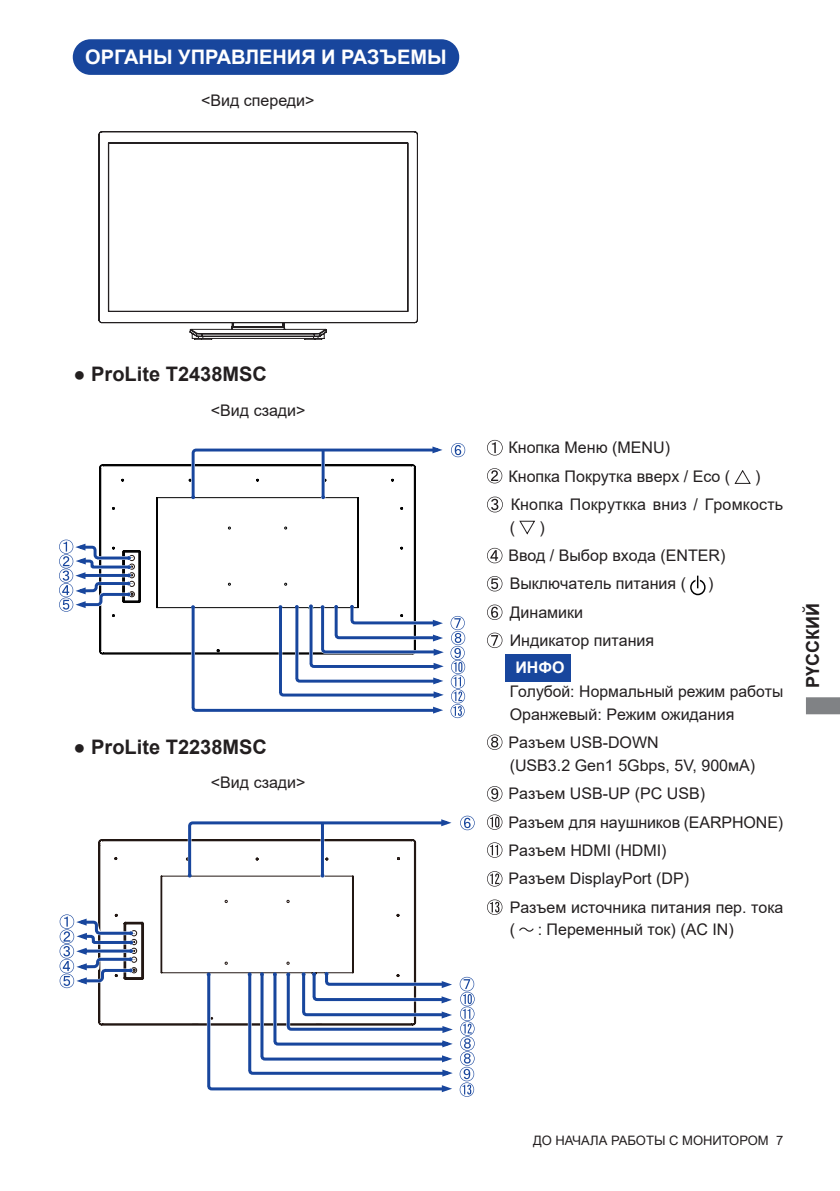
<style>
.page{position:relative;width:840px;height:1191px;background:#fff}
.page>*{position:absolute;margin:0;border:0;box-sizing:border-box;transform-origin:0 0}
.t1{font:700 20px "Arial";color:#231f20}
.t2{font:700 20px "Arial";color:#fff}
.t3{font:700 18px "Arial";color:#231f20}
.t4{font:16px/28.4px "Arial";color:#231f20}
.t5{font:700 16px "Arial";color:#fff}
.t6{font:13px "Arial";color:#231f20}
.s1{font-weight:400}
</style>
<div class="page">
<svg style="left:806px;top:697px;width:33px;height:17px"></svg>
<div style="left:505px;top:654px;width:65px;height:27px;background:#18469d"></div>
<div style="left:74px;top:40px;width:384px;height:34px;background:#18469d;border-radius:17px"></div>
<div style="left:73px;top:39px;width:386px;height:36px;border:2px solid #18469d;border-radius:17px"></div>
<svg style="left:99px;top:464px;width:90px;height:190px"></svg>
<svg style="left:59px;top:539px;width:81px;height:73px"></svg>
<svg style="left:189px;top:443px;width:276px;height:275px"></svg>
<svg style="left:487px;top:440px;width:15px;height:15px"></svg>
<svg style="left:487px;top:468px;width:15px;height:15px"></svg>
<svg style="left:734px;top:470px;width:16px;height:14px"></svg>
<svg style="left:487px;top:496px;width:15px;height:16px"></svg>
<svg style="left:519px;top:521px;width:16px;height:13px"></svg>
<svg style="left:487px;top:548px;width:15px;height:15px"></svg>
<svg style="left:487px;top:576px;width:15px;height:15px"></svg>
<svg style="left:487px;top:604px;width:15px;height:16px"></svg>
<svg style="left:487px;top:632px;width:15px;height:16px"></svg>
<svg style="left:487px;top:734px;width:15px;height:16px"></svg>
<svg style="left:487px;top:786px;width:15px;height:15px"></svg>
<svg style="left:487px;top:814px;width:15px;height:16px"></svg>
<svg style="left:487px;top:842px;width:15px;height:15px"></svg>
<svg style="left:487px;top:871px;width:15px;height:15px"></svg>
<svg style="left:487px;top:899px;width:15px;height:16px"></svg>
<svg style="left:519px;top:927px;width:14px;height:4px"></svg>
<div style="left:689px;top:579px;width:16px;height:16px;border:1px solid #000;border-radius:50%"></div>
<svg style="left:695px;top:575px;width:4px;height:13px"></svg>
<svg style="left:696px;top:575px;width:2px;height:13px"></svg>
<svg style="left:99px;top:131px;width:318px;height:208px"></svg>
<svg style="left:98px;top:839px;width:318px;height:186px"></svg>
<svg style="left:60px;top:914px;width:77px;height:74px"></svg>
<svg style="left:186px;top:815px;width:288px;height:65px"></svg>
<svg style="left:205px;top:970px;width:269px;height:126px"></svg>
<p class="t2" style="left:85px;top:43px;width:363px">ОРГАНЫ УПРАВЛЕНИЯ И РАЗЪЕМЫ</p>
<p class="t4" style="left:201px;top:87px;width:115px">&lt;Вид спереди&gt;</p>
<p class="t1" style="left:74px;top:360px;width:195px"><span class="s1">●</span> ProLite T2438MSC</p>
<p class="t4" style="left:211px;top:396px;width:96px">&lt;Вид сзади&gt;</p>
<p class="t1" style="left:74px;top:733px;width:195px"><span class="s1">●</span> ProLite T2238MSC</p>
<p class="t4" style="left:211px;top:768px;width:96px">&lt;Вид сзади&gt;</p>
<p class="t4" style="left:508px;top:433px;width:223px">Кнопка Меню (MENU)<br>Кнопка Покрутка вверх / Eco (</p>
<p class="t4" style="left:510px;top:462px;width:274px;text-indent:244px">)<br>Кнопка Покруткка вниз / Громкость</p>
<p class="t4" style="left:509px;top:513px;width:7px">(</p>
<p class="t4" style="left:508px;top:513px;width:218px;text-indent:31px">)<br>Ввод / Выбор входа (ENTER)<br>Выключатель питания (</p>
<p class="t4" style="left:708px;top:569px;width:7px">)</p>
<p class="t4" style="left:509px;top:598px;width:146px">Динамики<br>Индикатор питания</p>
<p class="t4" style="left:509px;top:680px;width:275px;line-height:22.6px">Голубой: Нормальный режим работы<br>Оранжевый: Режим ожидания</p>
<p class="t4" style="left:508px;top:731px;width:248px;line-height:22.6px">Разъем USB-DOWN<br>(USB3.2 Gen1 5Gbps, 5V, 900мA)</p>
<p class="t4" style="left:508px;top:779px;width:276px">Разъем USB-UP (PC USB)<br>Разъем для наушников (EARPHONE)<br>PазъеМ HDMI (HDMI)<br>Pазъем DisplayPort (DP)<br>Разъем источника питания пер. тока</p>
<p class="t4" style="left:509px;top:915px;width:7px">(</p>
<p class="t4" style="left:537px;top:915px;width:197px">: Переменный ток) (AC IN)</p>
<p class="t5" style="left:515px;top:656px;width:51px">ИНФО</p>
<p class="t3" style="left:799px;top:688px;width:86px;rotate:-90deg">РҮССКИЙ</p>
<p class="t6" style="left:532px;top:1131px;width:251px">ДО НАЧАЛА РАБОТЫ С МОНИТОРОМ 7</p>
</div>
